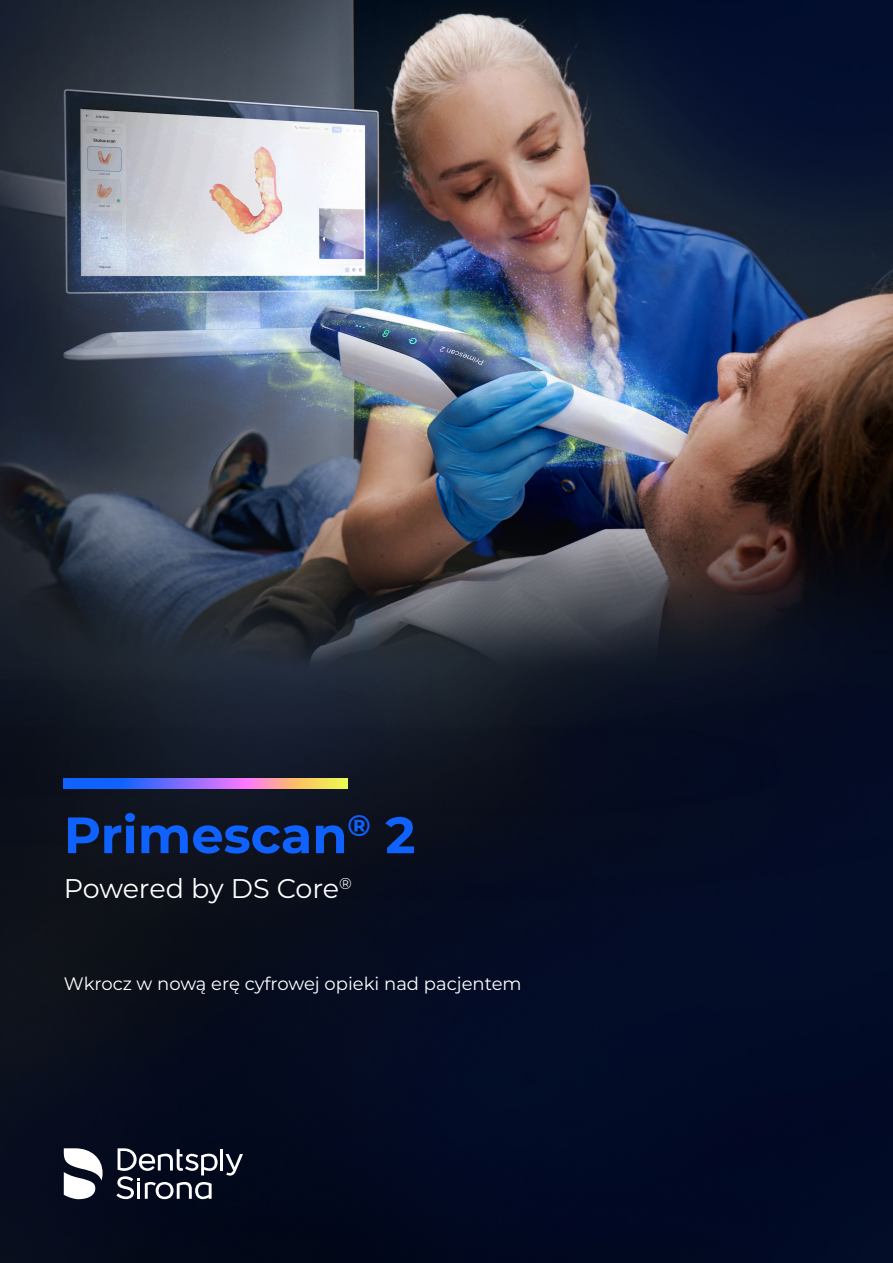
<style>
.page{position:relative;width:893px;height:1263px;background:#fff}
.page>*{position:absolute;margin:0;border:0;box-sizing:border-box;transform-origin:0 0}
.t1{font:700 51px "Montserrat";color:#0f62fe}
.t2{font:27px "Montserrat";letter-spacing:-.015em;color:#fff}
.t3{font:18px "Montserrat";color:#fff}
</style>
<div class="page">
<img style="left:0;top:0;width:893px;height:1263px">
<hr style="left:220px;top:1149px;width:3px;height:21px;background:#fff">
<svg style="left:225px;top:1154px;width:18px;height:21px"></svg>
<svg style="left:116px;top:1148px;width:102px;height:51px"></svg>
<svg style="left:64px;top:1148px;width:39px;height:51px"></svg>
<svg style="left:64px;top:778px;width:283px;height:11px"></svg>
<h1 class="t1" style="left:64px;top:801px;width:353px">Primescan<sup>®</sup> 2</h1>
<h2 class="t2" style="left:64px;top:870px;width:290px">Powered by DS Core<sup>®</sup></h2>
<p class="t3" style="left:64px;top:972px;width:459px">Wkrocz w nową erę cyfrowej opieki nad pacjentem</p>
</div>
